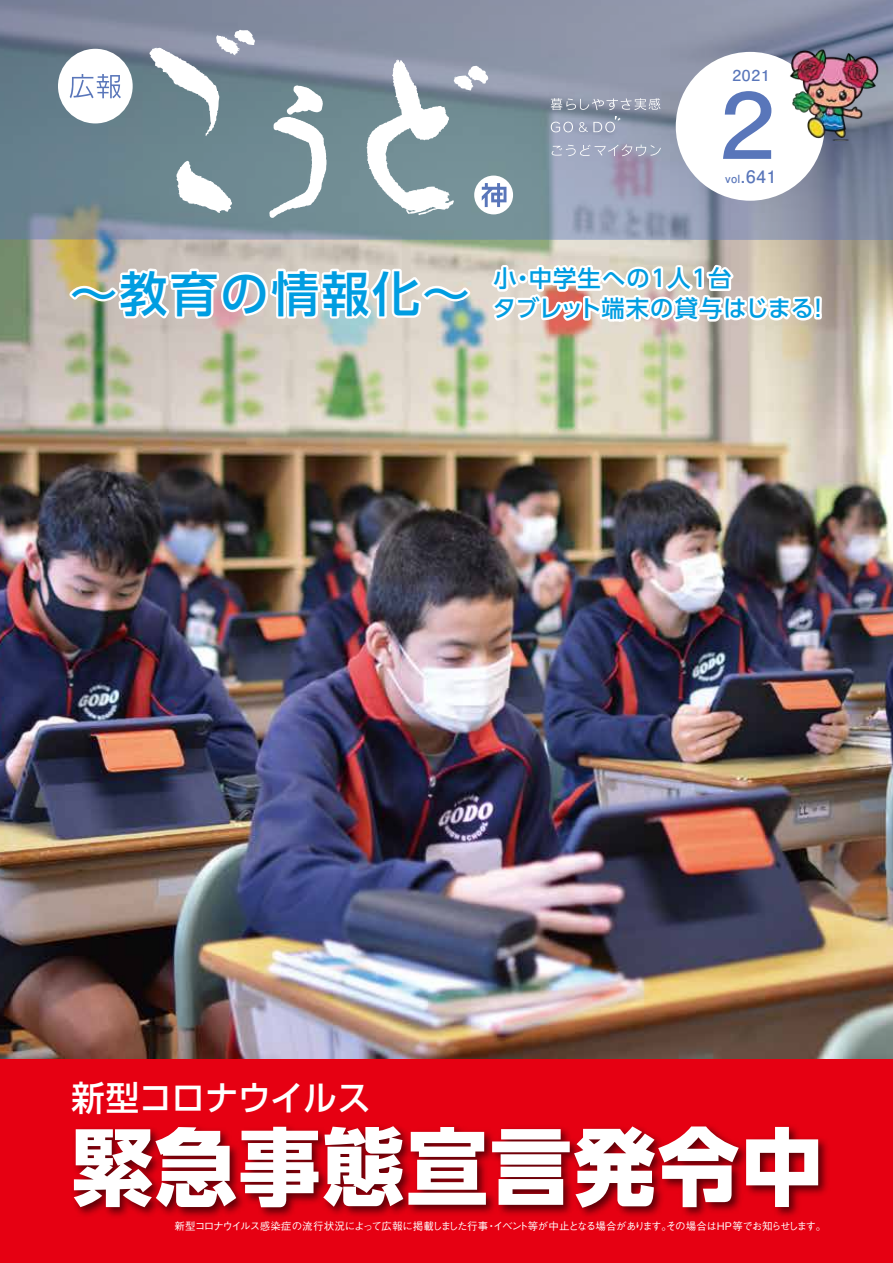
<style>
.page{position:relative;width:893px;height:1263px;background:#fff}
.page>*{position:absolute;margin:0;border:0;box-sizing:border-box;transform-origin:0 0}
.t1{font:700 90px "Futo Go B101 Pro";color:#5976ba;scale:1.1 1}
.t2{font:800 84.15px "UD Shin Go Pro";letter-spacing:.025em;color:#fff}
.t3{font:500 48px "UD Shin Go Pro";letter-spacing:.05em;color:#009de1}
.t4{font:500 34.5px "UD Shin Go Pro";letter-spacing:-.01em;color:#fff}
.t5{font:500 23.25px/30px "UD Shin Go Pro";letter-spacing:.05em;color:#009de1}
.t6{font:700 17.1px "Futo Go B101 Pro";color:#5976ba}
.t7{font:700 15px "Futo Go B101 Pro";color:#5976ba;scale:1.05 1}
.t8{font:500 10.5px "Gothic BBB Pro";letter-spacing:-.08em;color:#fff}
.s1{font-size:11.25px}
</style>
<div class="page">
<img style="left:0;top:240px;width:893px;height:818px">
<svg style="left:0;top:0;width:893px;height:240px;background:#808e9f"></svg>
<svg style="left:474px;top:176px;width:39px;height:38px"></svg>
<div style="left:58px;top:49px;width:75px;height:74px;background:#fff;border-radius:50%"></div>
<svg style="left:70px;top:74px;width:51px;height:24px"></svg>
<svg style="left:366px;top:59px;width:140px;height:156px"></svg>
<svg style="left:150px;top:30px;width:105px;height:183px"></svg>
<svg style="left:269px;top:85px;width:58px;height:133px"></svg>
<svg style="left:551px;top:98px;width:109px;height:12px"></svg>
<svg style="left:551px;top:122px;width:22px;height:10px"></svg>
<svg style="left:552px;top:144px;width:109px;height:12px"></svg>
<svg style="left:579px;top:116px;width:42px;height:16px"></svg>
<div style="left:676px;top:52px;width:149px;height:149px;background:#fff;border-radius:50%"></div>
<img style="left:774px;top:44px;width:115px;height:107px">
<div style="left:0;top:1058px;width:893px;height:205px;background:#e60012"></div>
<img style="left:73px;top:1125px;width:755px;height:92px">
<svg style="left:65px;top:256px;width:409px;height:67px"></svg>
<svg style="left:487px;top:258px;width:331px;height:67px"></svg>
<div style="left:814px;top:296px;width:8px;height:18px;border:5px solid #fff"></div>
<div style="left:814px;top:312px;width:8px;height:8px;border:5px solid #fff"></div>
<img style="left:120px;top:1166px;width:708px;height:51px">
<h3 class="t7" style="left:732px;top:64px;width:37px">2021</h3>
<h1 class="t1" style="left:720px;top:53px;width:52px">2</h1>
<h3 class="t6" style="left:725px;top:163px;width:53px"><span class="s1">vol</span>.641</h3>
<h3 class="t3" style="left:70px;top:255px;width:402px">～教育の情報化～</h3>
<h3 class="t5" style="left:493px;top:263px;width:338px">小・中学生への1人1台<br>タブレット端末の貸与はじまる！</h3>
<h3 class="t4" style="left:71px;top:1070px;width:301px">新型コロナウイルス</h3>
<h2 class="t2" style="left:71px;top:1098px;width:753px">緊急事態宣言発令中</h2>
<p class="t8" style="left:174px;top:1217px;width:653px">新型コロナウイルス感染症の流行状況によって広報に掲載しました行事・イベント等が中止となる場合があります。その場合はHP等でお知らせします。</p>
</div>
